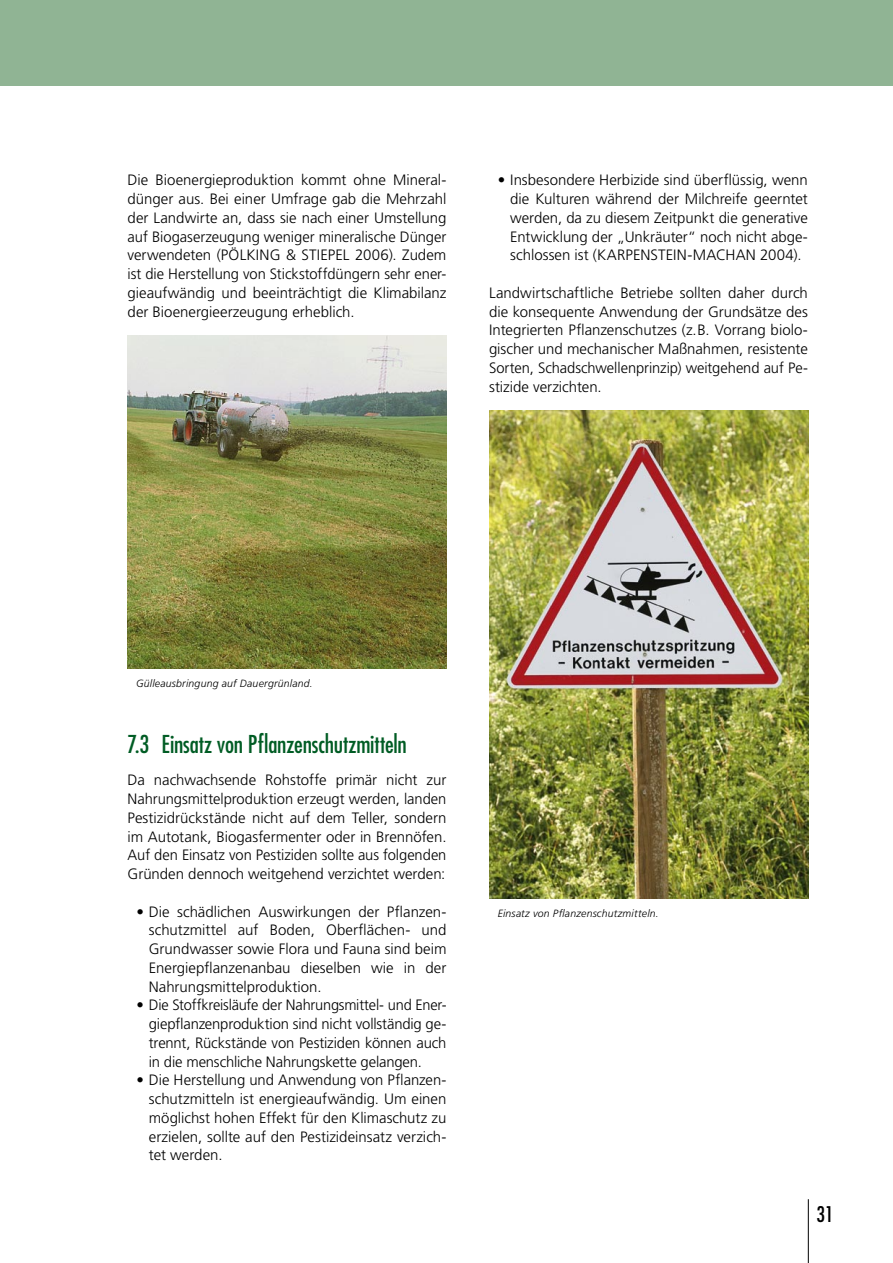
<style>
.page{position:relative;width:893px;height:1263px;background:#fff}
.page>*{position:absolute;margin:0;border:0;box-sizing:border-box;transform-origin:0 0}
.t1{font:condensed 24px "Futura";letter-spacing:-.005em;color:#005c24}
.t2{font:condensed 21px "Futura";color:#000}
.t3{font:300 15px/18.8px "Frutiger";letter-spacing:-.005em;color:#000;text-align:justify}
.t4{font:italic 300 10.5px "Frutiger";letter-spacing:.02em;color:#000}
</style>
<div class="page">
<hr style="left:808px;top:1199px;width:1px;height:64px;background:#000">
<div style="left:0;top:0;width:893px;height:85px;background:#90b494"></div>
<img style="left:128px;top:336px;width:318px;height:332px">
<img style="left:489px;top:411px;width:319px;height:487px">
<p class="t3" style="left:128px;top:171px;width:320px">Die Bioenergieproduktion kommt ohne Mineral&shy;dünger aus. Bei einer Umfrage gab die Mehrzahl der Landwirte an, dass sie nach einer Umstellung auf Biogaserzeugung weniger mineralische Dünger verwendeten (PÖLKING &amp; STIEPEL 2006). Zudem ist die Herstellung von Stickstoffdüngern sehr ener&shy;gieaufwändig und beeinträchtigt die Klimabilanz der Bioenergieerzeugung erheblich.</p>
<p class="t3" style="left:510px;top:171px;width:299px;text-indent:-12px">• Insbesondere Herbizide sind überflüssig, wenn die Kulturen während der Milchreife geerntet werden, da zu diesem Zeitpunkt die generative Entwicklung der „Unkräuter“ noch nicht abge&shy;schlossen ist (Karpenstein</p>
<p class="t3" style="left:687px;top:246px;width:30px">-Machan</p>
<p class="t3" style="left:760px;top:246px;width:43px">2004).</p>
<p class="t3" style="left:489px;top:283px;width:320px">Landwirtschaftliche Betriebe sollten daher durch die konsequente Anwendung der Grundsätze des Integrierten Pflanzenschutzes (z.B. Vorrang biolo&shy;gischer und mechanischer Maßnahmen, resistente Sorten, Schadschwellenprinzip) weitgehend auf Pe&shy;stizide verzichten.</p>
<p class="t4" style="left:136px;top:678px;width:178px">Gülleausbringung auf Dauergrünland.</p>
<h1 class="t1" style="left:128px;top:729px;width:281px">7.3 Einsatz von Pflanzenschutzmitteln</h1>
<p class="t3" style="left:128px;top:771px;width:320px">Da nachwachsende Rohstoffe primär nicht zur Nahrungsmittelproduktion erzeugt werden, landen Pestizidrückstände nicht auf dem Teller, sondern im Autotank, Biogasfermenter oder in Brennöfen.<br>Auf den Einsatz von Pestiziden sollte aus folgenden Gründen dennoch weitgehend verzichtet werden:</p>
<p class="t3" style="left:149px;top:902px;width:299px;text-indent:-12px">• Die schädlichen Auswirkungen der Pflanzen&shy;schutzmittel auf Boden, Oberflächen- und Grundwasser sowie Flora und Fauna sind beim Energiepflanzenanbau dieselben wie in der Nahrungsmittelproduktion.</p>
<p class="t3" style="left:149px;top:996px;width:299px;text-indent:-12px">• Die Stoffkreisläufe der Nahrungsmittel- und Ener&shy;giepflanzenproduktion sind nicht vollständig ge&shy;trennt, Rückstände von Pestiziden können auch in die menschliche Nahrungskette gelangen.</p>
<p class="t3" style="left:149px;top:1071px;width:299px;text-indent:-12px">• Die Herstellung und Anwendung von Pflanzen&shy;schutzmitteln ist energieaufwändig. Um einen möglichst hohen Effekt für den Klimaschutz zu erzielen, sollte auf den Pestizideinsatz verzich&shy;tet werden.</p>
<p class="t4" style="left:498px;top:907px;width:163px">Einsatz von Pflanzenschutzmitteln.</p>
<h2 class="t2" style="left:816px;top:1201px;width:19px">31</h2>
</div>
